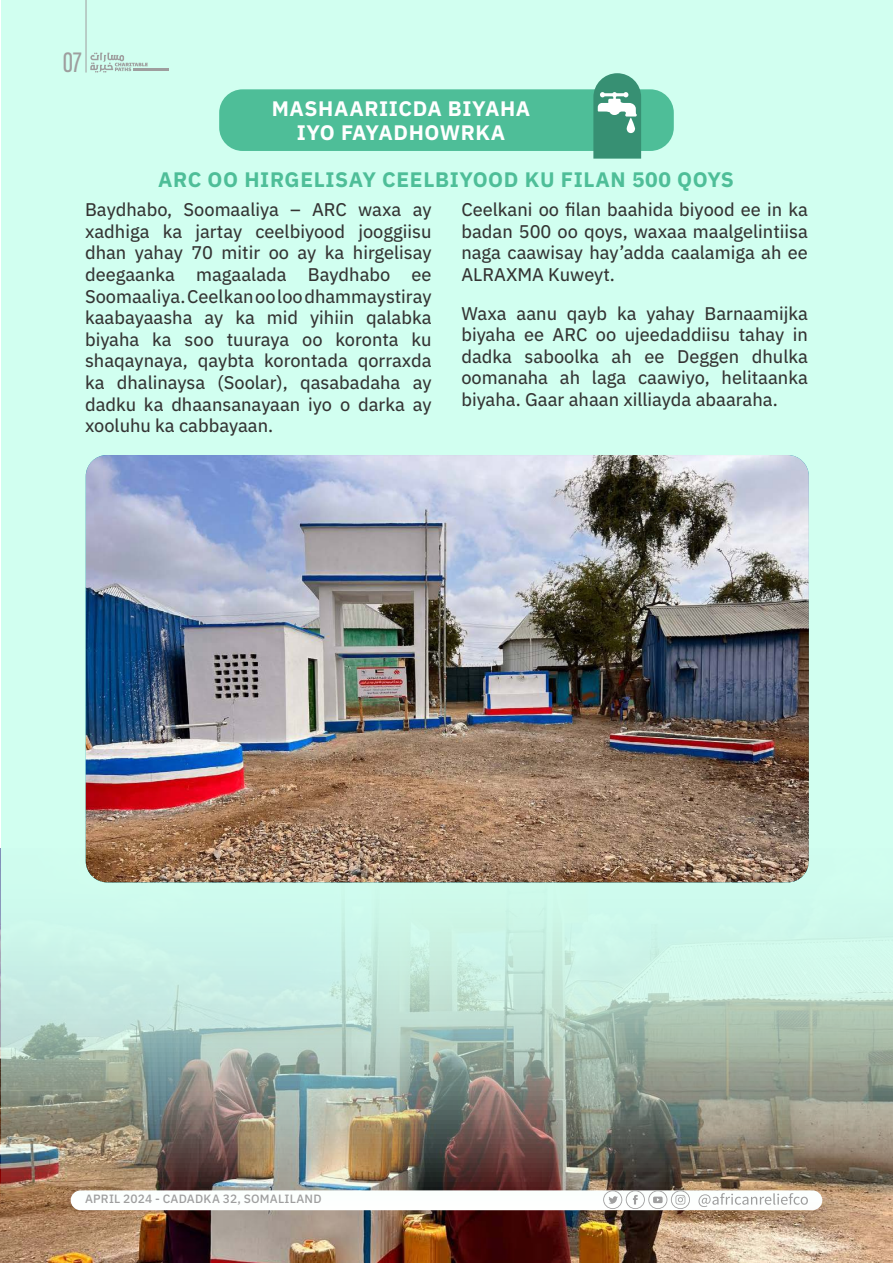
<style>
.page{position:relative;width:893px;height:1263px;background:#fff}
.page>*{position:absolute;margin:0;border:0;box-sizing:border-box;transform-origin:0 0}
.t1{font:30px "Acumin Variable Concept";color:#9e9e9e}
.t2{font:700 21px "IBM Plex Sans Arabic";letter-spacing:.03em;color:#4ebe98}
.t3{font:700 21px/24px "IBM Plex Sans Arabic";letter-spacing:.03em;color:#fff;text-align:center}
.t4{font:18.3px/21.6px "IBM Plex Sans Arabic Text";color:#343433}
.t5{font:500 12px "IBM Plex Sans Arabic";letter-spacing:.02em;color:#9e9e9e}
</style>
<div class="page">
<img style="left:1px;top:1225px;width:892px;height:38px">
<img style="left:1px;top:0;width:892px;height:1225px">
<svg style="left:698px;top:1193px;width:110px;height:14px"></svg>
<svg style="left:603px;top:1190px;width:87px;height:19px"></svg>
<hr style="left:86px;top:0;width:1px;height:73px;background:#9e9e9e">
<svg style="left:90px;top:53px;width:58px;height:20px"></svg>
<hr style="left:133px;top:68px;width:36px;height:3px;background:#9e9e9e">
<img style="left:86px;top:455px;width:723px;height:427px">
<div style="left:219px;top:89px;width:455px;height:62px;background:#4ebe98;border-radius:23px"></div>
<svg style="left:593px;top:73px;width:48px;height:86px;background:#60a891"></svg>
<h1 class="t1" style="left:63px;top:41px;width:21px">07</h1>
<p class="t3" style="left:272px;top:97px;width:260px">MASHAARIICDA BIYAHA<br>IYO FAYADHOWRKA</p>
<p class="t2" style="left:158px;top:167px;width:577px">ARC OO HIRGELISAY CEELBIYOOD KU FILAN 500 QOYS</p>
<p class="t4" style="left:85px;top:199px;width:89px">Baydhabo,</p>
<p class="t4" style="left:184px;top:199px;width:97px">Soomaaliya</p>
<p class="t4" style="left:290px;top:199px;width:12px">–</p>
<p class="t4" style="left:312px;top:199px;width:36px">ARC</p>
<p class="t4" style="left:358px;top:199px;width:45px">waxa</p>
<p class="t4" style="left:413px;top:199px;width:20px">ay</p>
<p class="t4" style="left:85px;top:221px;width:66px">xadhiga</p>
<p class="t4" style="left:163px;top:221px;width:21px">ka</p>
<p class="t4" style="left:195px;top:221px;width:48px">jartay</p>
<p class="t4" style="left:255px;top:221px;width:91px">ceelbiyood</p>
<p class="t4" style="left:358px;top:221px;width:75px">jooggiisu</p>
<p class="t4" style="left:85px;top:242px;width:43px">dhan</p>
<p class="t4" style="left:135px;top:242px;width:50px">yahay</p>
<p class="t4" style="left:191px;top:242px;width:23px">70</p>
<p class="t4" style="left:222px;top:242px;width:40px">mitir</p>
<p class="t4" style="left:269px;top:242px;width:22px">oo</p>
<p class="t4" style="left:298px;top:242px;width:20px">ay</p>
<p class="t4" style="left:325px;top:242px;width:21px">ka</p>
<p class="t4" style="left:353px;top:242px;width:80px">hirgelisay</p>
<p class="t4" style="left:85px;top:264px;width:91px">deegaanka</p>
<p class="t4" style="left:85px;top:285px;width:348px">Soomaaliya.Ceelkanooloodhammaystiray</p>
<p class="t4" style="left:366px;top:307px;width:67px">qalabka</p>
<p class="t4" style="left:196px;top:264px;width:92px">magaalada</p>
<p class="t4" style="left:308px;top:264px;width:84px">Baydhabo</p>
<p class="t4" style="left:412px;top:264px;width:22px">ee</p>
<p class="t4" style="left:267px;top:307px;width:33px">mid</p>
<p class="t4" style="left:310px;top:307px;width:46px">yihiin</p>
<p class="t4" style="left:85px;top:307px;width:109px">kaabayaasha</p>
<p class="t4" style="left:235px;top:307px;width:21px">ka</p>
<p class="t4" style="left:204px;top:307px;width:20px">ay</p>
<p class="t4" style="left:85px;top:329px;width:56px">biyaha</p>
<p class="t4" style="left:152px;top:329px;width:21px">ka</p>
<p class="t4" style="left:185px;top:329px;width:31px">soo</p>
<p class="t4" style="left:227px;top:329px;width:64px">tuuraya</p>
<p class="t4" style="left:302px;top:329px;width:22px">oo</p>
<p class="t4" style="left:335px;top:329px;width:65px">koronta</p>
<p class="t4" style="left:412px;top:329px;width:22px">ku</p>
<p class="t4" style="left:85px;top:350px;width:104px">shaqaynaya,</p>
<p class="t4" style="left:198px;top:350px;width:58px">qaybta</p>
<p class="t4" style="left:264px;top:350px;width:85px">korontada</p>
<p class="t4" style="left:358px;top:350px;width:75px">qorraxda</p>
<p class="t4" style="left:218px;top:372px;width:72px">(Soolar ,)</p>
<p class="t4" style="left:117px;top:372px;width:90px">dhalinaysa</p>
<p class="t4" style="left:85px;top:372px;width:348px">ka<br>dadku ka dhaansanayaan iyo o darka ay xooluhu ka cabbayaan.</p>
<p class="t4" style="left:300px;top:372px;width:102px">qasabadaha</p>
<p class="t4" style="left:413px;top:372px;width:20px">ay</p>
<p class="t4" style="left:461px;top:199px;width:348px;text-align:justify">Ceelkani oo filan baahida biyood ee in ka badan 500 oo qoys, waxaa maalgelintiisa naga caawisay hay’adda caalamiga ah ee ALRAXMA Kuweyt.</p>
<p class="t4" style="left:704px;top:302px;width:105px">Barnaamijka</p>
<p class="t4" style="left:567px;top:302px;width:42px">qayb</p>
<p class="t4" style="left:617px;top:302px;width:21px">ka</p>
<p class="t4" style="left:646px;top:302px;width:50px">yahay</p>
<p class="t4" style="left:461px;top:302px;width:47px">Waxa</p>
<p class="t4" style="left:517px;top:302px;width:42px">aanu</p>
<p class="t4" style="left:461px;top:324px;width:56px">biyaha</p>
<p class="t4" style="left:461px;top:346px;width:52px">dadka</p>
<p class="t4" style="left:524px;top:324px;width:22px">ee</p>
<p class="t4" style="left:553px;top:324px;width:36px">ARC</p>
<p class="t4" style="left:596px;top:324px;width:22px">oo</p>
<p class="t4" style="left:625px;top:324px;width:107px">ujeedaddiisu</p>
<p class="t4" style="left:739px;top:324px;width:47px">tahay</p>
<p class="t4" style="left:793px;top:324px;width:17px">in</p>
<p class="t4" style="left:525px;top:346px;width:76px">saboolka</p>
<p class="t4" style="left:612px;top:346px;width:22px">ah</p>
<p class="t4" style="left:644px;top:346px;width:22px">ee</p>
<p class="t4" style="left:677px;top:346px;width:64px">Deggen</p>
<p class="t4" style="left:752px;top:346px;width:58px">dhulka</p>
<p class="t4" style="left:638px;top:367px;width:73px">caawiyo,</p>
<p class="t4" style="left:722px;top:367px;width:88px">helitaanka</p>
<p class="t4" style="left:461px;top:367px;width:318px">oomanaha<br>biyaha. Gaar ahaan xilliayda abaaraha.</p>
<p class="t4" style="left:560px;top:367px;width:22px">ah</p>
<p class="t4" style="left:592px;top:367px;width:36px">laga</p>
<p class="t5" style="left:85px;top:1192px;width:238px">APRIL 2024 - CADADKA 32, SOMALILAND</p>
</div>
